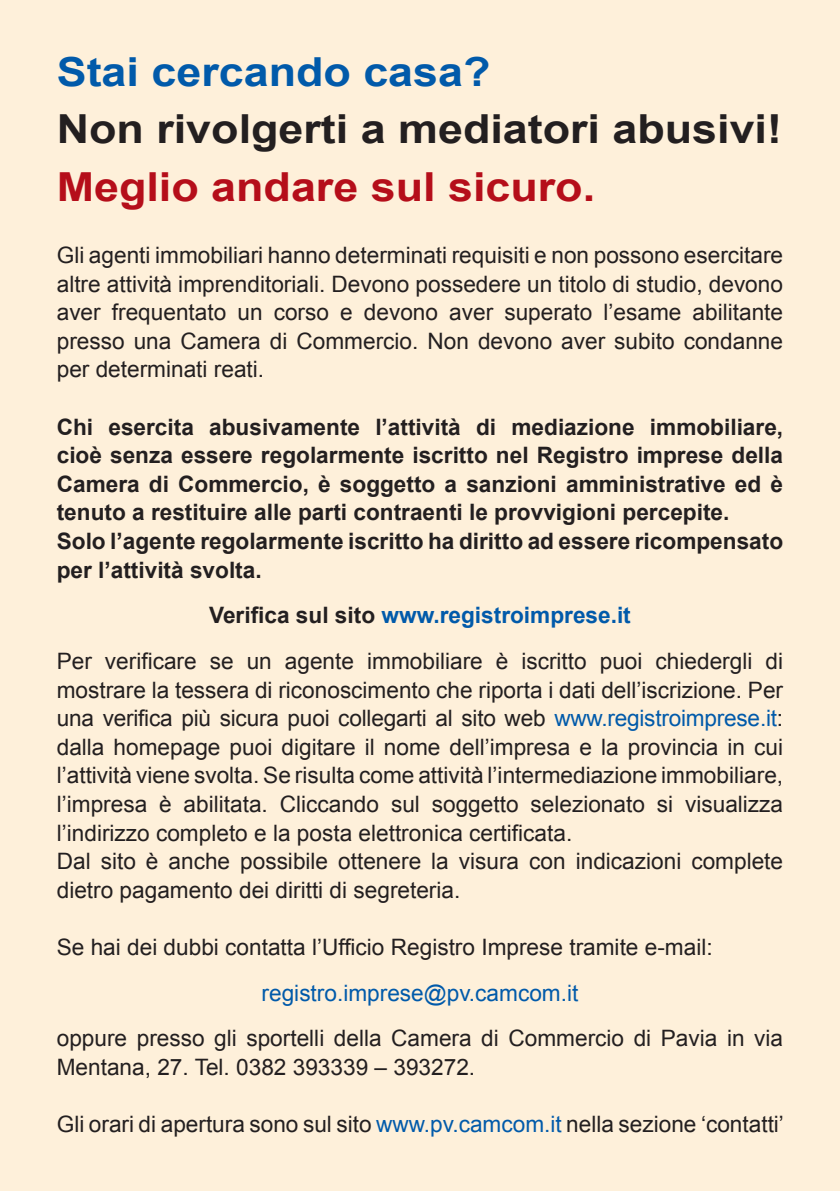
<style>
.page{position:relative;width:840px;height:1191px;background:#fff}
.page>*{position:absolute;margin:0;border:0;box-sizing:border-box;transform-origin:0 0}
.t1{font:700 40px "Arial";color:#231f20;scale:1.12 1}
.t2{font:700 40px "Arial";color:#b50e1a;scale:1.12 1}
.t3{font:700 40px "Arial";color:#015aaa;scale:1.12 1}
.t4{font:22.6px/28.6px "Arial";color:#231f20}
.t5{font:700 22.6px/28.6px "Arial";color:#231f20}
.t6{font:22.6px "Arial";color:#015aaa}
.s1{font-weight:700}
.s2{font-weight:700;color:#015aaa}
.s3{color:#015aaa}
</style>
<div class="page">
<div style="left:0;top:0;width:839px;height:1191px;background:#fef0da"></div>
<h1 class="t3" style="left:57px;top:50px;width:388px">Stai cercando casa?</h1>
<h1 class="t1" style="left:57px;top:107px;width:648px">Non rivolgerti a mediatori abusivi!</h1>
<h1 class="t2" style="left:57px;top:164px;width:482px">Meglio andare sul sicuro.</h1>
<p class="t4" style="left:57px;top:241px;width:727px;text-align:justify">Gli agenti immobiliari hanno determinati requisiti e non possono esercitare altre attività imprenditoriali. Devono possedere un titolo di studio, devono aver frequentato un corso e devono aver superato l’esame abilitante presso una Camera di Commercio. Non devono aver subito condanne per determinati reati.</p>
<p class="t5" style="left:57px;top:412px;width:727px">Chi esercita abusivamente l’attività di mediazione immobiliare, cioè senza essere regolarmente iscritto nel Registro imprese della Camera di Commercio, è soggetto a sanzioni amministrative ed è tenuto a restituire alle parti contraenti le provvigioni percepite.<br>Solo l’agente regolarmente iscritto ha diritto ad essere ricompensato per l’attività svolta.</p>
<p class="t4" style="left:57px;top:593px;width:727px;line-height:45.6px;text-align:center"><span class="s1">Verifica sul sito</span> <span class="s2">www.registroimprese.it<br></span>Per verificare se un agente immobiliare è iscritto puoi chiedergli di</p>
<p class="t4" style="left:57px;top:675px;width:727px">mostrare la tessera di riconoscimento che riporta i dati dell’iscrizione. Per una verifica più sicura puoi collegarti al sito web <span class="s3">www.registroimprese.it</span>: dalla homepage puoi digitare il nome dell’impresa e la provincia in cui l’attività viene svolta. Se risulta come attività l’intermediazione immobiliare, l’impresa è abilitata. Cliccando sul soggetto selezionato si visualizza l’indirizzo completo e la posta elettronica certificata.<br>Dal sito è anche possibile ottenere la visura con indicazioni complete dietro pagamento dei diritti di segreteria.</p>
<p class="t4" style="left:57px;top:933px;width:657px">Se hai dei dubbi contatta l’Ufficio Registro Imprese tramite e-mail:</p>
<p class="t6" style="left:261px;top:980px;width:318px">registro.imprese@pv.camcom.it</p>
<p class="t4" style="left:57px;top:1024px;width:727px">oppure presso gli sportelli della Camera di Commercio di Pavia in via<br>Mentana, 27. Tel. 0382 393339 – 393272.</p>
<p class="t4" style="left:57px;top:1110px;width:728px">Gli orari di apertura sono sul sito <span class="s3">www.pv.camcom.it</span> nella sezione ‘contatti’</p>
</div>
